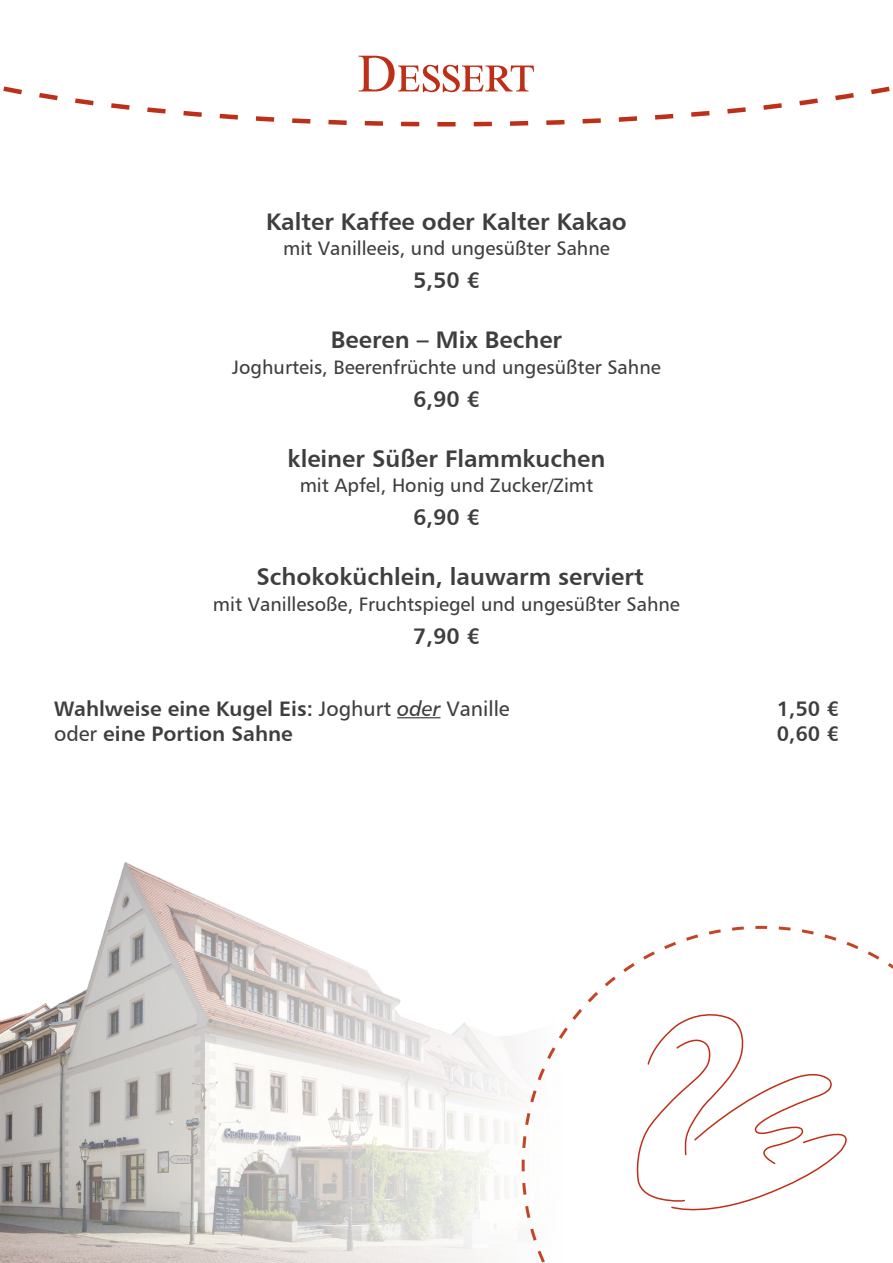
<style>
.page{position:relative;width:893px;height:1263px;background:#fff}
.page>*{position:absolute;margin:0;border:0;box-sizing:border-box;transform-origin:0 0}
.t1{font:54px "Times New Roman";color:#be2f18}
.t2{font:24px "Humanist 777 BT Bold B";color:#3e3e3f}
.t3{font:22.5px "Humanist 777 BT Bold B";color:#3e3e3f}
.t4{font:21px "Humanist 777 BT Bold B";color:#3e3e3f}
.t5{font:19.5px "Humanist 777 BT Roman B";color:#3e3e3f}
.s1{font-family:"Humanist 777 BT Roman B"}
.s2{font-family:"Humanist 777 BT Italic B"}
</style>
<div class="page">
<img style="left:0;top:862px;width:516px;height:401px">
<svg style="left:521px;top:925px;width:372px;height:338px"></svg>
<svg style="left:3px;top:86px;width:887px;height:41px"></svg>
<svg style="left:636px;top:1007px;width:230px;height:212px"></svg>
<hr style="left:397px;top:717px;width:43px;height:1px;background:#3e3e3f">
<p class="t1" style="left:358px;top:35px;width:179px">Dessert</p>
<p class="t2" style="left:266px;top:206px;width:362px">Kalter Kaffee oder Kalter Kakao</p>
<p class="t5" style="left:283px;top:236px;width:328px">mit Vanilleeis, und ungesüßter Sahne</p>
<p class="t3" style="left:413px;top:266px;width:68px">5,50 €</p>
<p class="t2" style="left:331px;top:324px;width:233px">Beeren – Mix Becher</p>
<p class="t5" style="left:232px;top:355px;width:430px">Joghurteis, Beerenfrüchte und ungesüßter Sahne</p>
<p class="t3" style="left:413px;top:384px;width:68px">6,90 €</p>
<p class="t2" style="left:288px;top:443px;width:319px">kleiner Süßer Flammkuchen</p>
<p class="t5" style="left:300px;top:473px;width:295px">mit Apfel, Honig und Zucker/Zimt</p>
<p class="t3" style="left:413px;top:503px;width:68px">6,90 €</p>
<p class="t2" style="left:256px;top:561px;width:389px">Schokoküchlein, lauwarm serviert</p>
<p class="t5" style="left:213px;top:592px;width:468px">mit Vanillesoße, Fruchtspiegel und ungesüßter Sahne</p>
<p class="t3" style="left:413px;top:621px;width:68px">7,90 €</p>
<p class="t4" style="left:54px;top:695px;width:457px">Wahlweise eine Kugel Eis: <span class="s1">Joghurt</span> <span class="s2">oder</span> <span class="s1">Vanille</span></p>
<p class="t4" style="left:777px;top:695px;width:64px">1,50 €</p>
<p class="t4" style="left:54px;top:720px;width:240px"><span class="s1">oder</span> eine Portion Sahne</p>
<p class="t4" style="left:777px;top:720px;width:64px">0,60 €</p>
</div>
